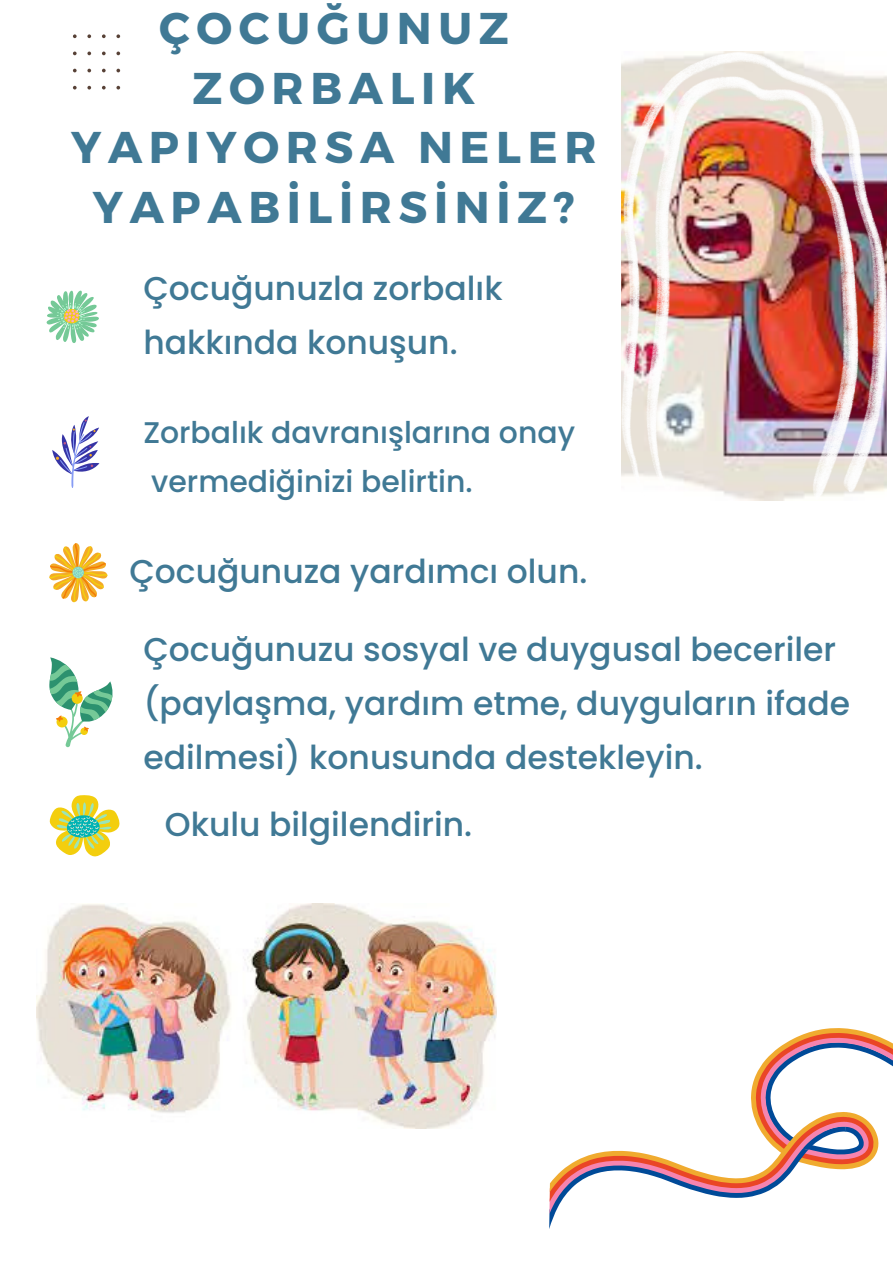
<style>
.page{position:relative;width:893px;height:1264px;background:#fff}
.page>*{position:absolute;margin:0;border:0;box-sizing:border-box;transform-origin:0 0}
.t1{font:700 44.4px/59.6px "Montserrat";letter-spacing:.15em;color:#407995;text-align:center}
.t2{font:500 33px/54px "Poppins";color:#407995}
.t3{font:500 29.85px "Poppins";color:#407995}
</style>
<div class="page">
<img style="left:621px;top:51px;width:265px;height:449px">
<svg style="left:46px;top:290px;width:53px;height:53px"></svg>
<svg style="left:52px;top:416px;width:47px;height:72px"></svg>
<svg style="left:49px;top:543px;width:59px;height:59px"></svg>
<svg style="left:49px;top:657px;width:64px;height:90px"></svg>
<svg style="left:49px;top:795px;width:71px;height:61px"></svg>
<img style="left:36px;top:903px;width:460px;height:225px">
<svg style="left:549px;top:1028px;width:343px;height:201px"></svg>
<svg style="left:102px;top:52px;width:4px;height:3px"></svg>
<svg style="left:87px;top:52px;width:4px;height:3px"></svg>
<svg style="left:73px;top:52px;width:4px;height:3px"></svg>
<svg style="left:116px;top:52px;width:4px;height:3px"></svg>
<svg style="left:102px;top:69px;width:4px;height:3px"></svg>
<svg style="left:87px;top:69px;width:4px;height:3px"></svg>
<svg style="left:73px;top:69px;width:4px;height:3px"></svg>
<svg style="left:116px;top:69px;width:4px;height:3px"></svg>
<svg style="left:102px;top:34px;width:4px;height:4px"></svg>
<svg style="left:87px;top:34px;width:4px;height:4px"></svg>
<svg style="left:73px;top:34px;width:4px;height:4px"></svg>
<svg style="left:116px;top:34px;width:4px;height:4px"></svg>
<svg style="left:102px;top:86px;width:4px;height:3px"></svg>
<svg style="left:87px;top:86px;width:4px;height:3px"></svg>
<svg style="left:73px;top:86px;width:4px;height:3px"></svg>
<svg style="left:116px;top:86px;width:4px;height:3px"></svg>
<p class="t1" style="left:71px;top:-4px;width:527px">ÇOCUĞUNUZ<br>ZORBALIK<br>YAPIYORSA NELER<br>YAPABİLİRSİNİZ?</p>
<p class="t2" style="left:143px;top:261px;width:360px">Çocuğunuzla zorbalık hakkında konuşun.</p>
<p class="t3" style="left:143px;top:411px;width:433px">Zorbalık davranışlarına onay</p>
<p class="t3" style="left:151px;top:460px;width:323px">vermediğinizi belirtin.</p>
<p class="t2" style="left:129px;top:544px;width:459px">Çocuğunuza yardımcı olun.</p>
<p class="t2" style="left:143px;top:622px;width:708px">Çocuğunuzu sosyal ve duygusal beceriler (paylaşma, yardım etme, duyguların ifade edilmesi) konusunda destekleyin.</p>
<p class="t2" style="left:165px;top:797px;width:309px">Okulu bilgilendirin.</p>
</div>
